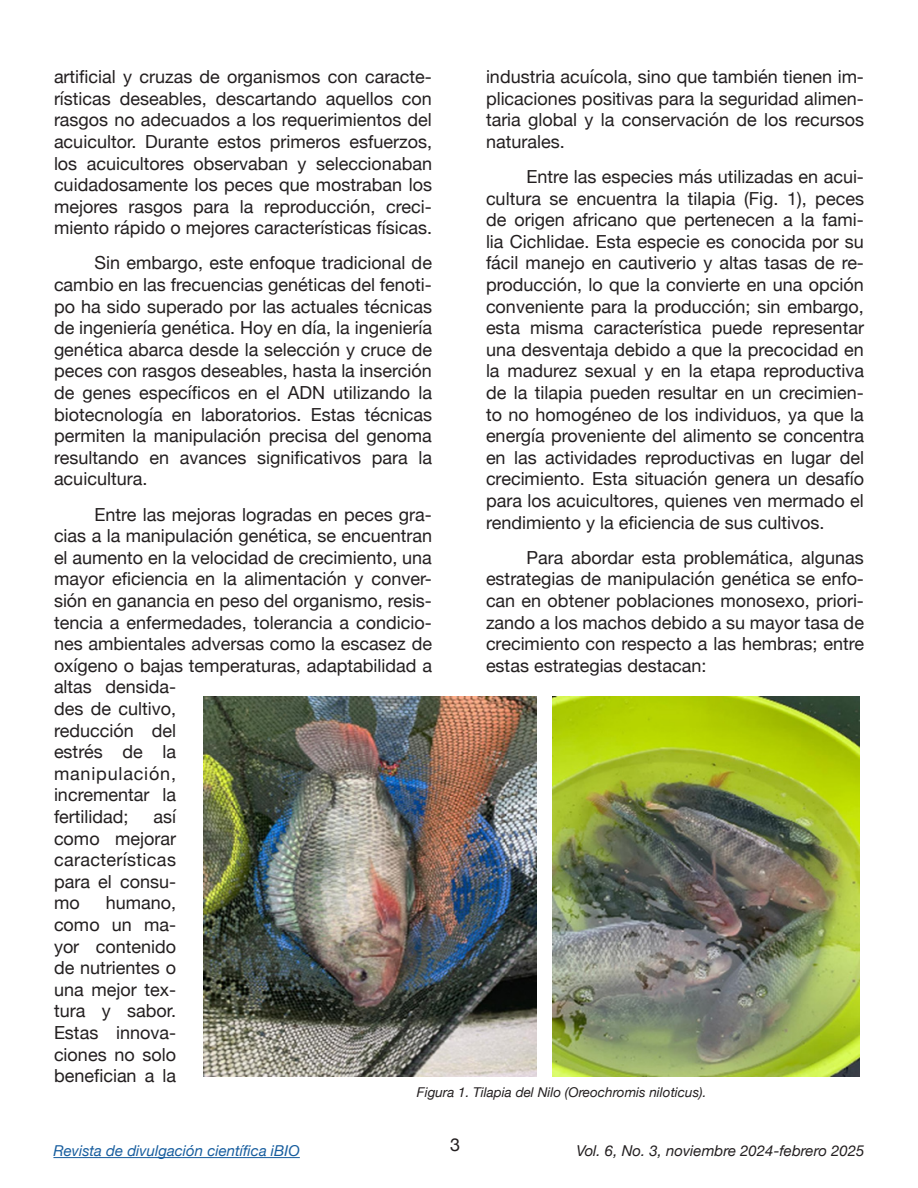
<style>
.page{position:relative;width:918px;height:1188px;background:#fff}
.page>*{position:absolute;margin:0;border:0;box-sizing:border-box;transform-origin:0 0}
.t1{font:18px/21.6px "Helvetica Neue";color:#231f20;text-align:justify}
.t2{font:italic 15px "Helvetica Neue";color:#231f20}
.t3{font:italic 15px "Helvetica Neue";color:#175d9e}
.t4{font:italic 13.5px "Helvetica Neue";color:#231f20}
</style>
<div class="page">
<hr style="left:53px;top:1157px;width:247px;height:1px;background:#175d9e">
<img style="left:203px;top:696px;width:333px;height:381px">
<img style="left:552px;top:696px;width:308px;height:381px">
<p class="t1" style="left:54px;top:67px;width:380px">artificial y cruzas de organismos con caracte&shy;rísticas deseables, descartando aquellos con rasgos no adecuados a los requerimientos del acuicultor. Durante estos primeros esfuerzos, los acuicultores observaban y seleccionaban cuidadosamente los peces que mostraban los mejores rasgos para la reproducción, creci&shy;miento rápido o mejores características físicas.</p>
<p class="t1" style="left:54px;top:253px;width:380px;text-indent:40px">Sin embargo, este enfoque tradicional de cambio en las frecuencias genéticas del fenoti&shy;po ha sido superado por las actuales técnicas de ingeniería genética. Hoy en día, la ingeniería genética abarca desde la selección y cruce de peces con rasgos deseables, hasta la inserción de genes específicos en el ADN utilizando la biotecnología en laboratorios. Estas técnicas permiten la manipulación precisa del genoma resultando en avances significativos para la acuicultura.</p>
<p class="t1" style="left:54px;top:504px;width:380px;text-align:left;text-indent:40px">Entre las mejoras logradas en peces gra&shy;cias a la manipulación genética, se encuentran el aumento en la velocidad de crecimiento, una mayor eficiencia en la alimentación y conver&shy;sión en ganancia en peso del organismo, resis&shy;tencia a enfermedades, tolerancia a condicio&shy;nes ambientales adversas como la escasez de oxígeno o bajas temperaturas, adaptabilidad a altas densida-<br>des de cultivo,<br>reducción del<br>estrés de la<br>manipulación,<br>incrementar la<br>fertilidad;</p>
<p class="t1" style="left:54px;top:807px;width:124px;text-indent:99px">así como mejorar características para el consu&shy;mo</p>
<p class="t1" style="left:54px;top:893px;width:124px;text-indent:52px">humano, como un ma&shy;yor contenido de nutrientes o una mejor tex&shy;tura y sabor.<br>Estas innova&shy;ciones no solo benefician a la</p>
<p class="t1" style="left:486px;top:67px;width:380px">industria acuícola, sino que también tienen im&shy;plicaciones positivas para la seguridad alimen&shy;taria global y la conservación de los recursos naturales.</p>
<p class="t1" style="left:486px;top:167px;width:380px;text-indent:40px">Entre las especies más utilizadas en acui&shy;cultura se encuentra la tilapia (Fig. 1), peces de origen africano que pertenecen a la fami&shy;lia Cichlidae. Esta especie es conocida por su fácil manejo en cautiverio y altas tasas de re&shy;producción, lo que la convierte en una opción conveniente para la producción; sin embargo, esta misma característica puede representar una desventaja debido a que la precocidad en la madurez sexual y en la etapa reproductiva de la tilapia pueden resultar en un crecimien&shy;to no homogéneo de los individuos, ya que la energía proveniente del alimento se concentra en las actividades reproductivas en lugar del crecimiento. Esta situación genera un desafío para los acuicultores, quienes ven mermado el rendimiento y la eficiencia de sus cultivos.</p>
<p class="t1" style="left:486px;top:548px;width:380px;text-indent:40px">Para abordar esta problemática, algunas estrategias de manipulación genética se enfo&shy;can en obtener poblaciones monosexo, priori&shy;zando a los machos debido a su mayor tasa de crecimiento con respecto a las hembras; entre estas estrategias destacan:</p>
<p class="t3" style="left:53px;top:1140px;width:248px">Revista de divulgación científica iBIO</p>
<p class="t4" style="left:417px;top:1083px;width:291px">Figura 1. Tilapia del Nilo (Oreochromis niloticus).</p>
<p class="t1" style="left:450px;top:1135px;width:12px">3</p>
<p class="t2" style="left:576px;top:1140px;width:290px">Vol. 6, No. 3, noviembre 2024-febrero 2025</p>
</div>
